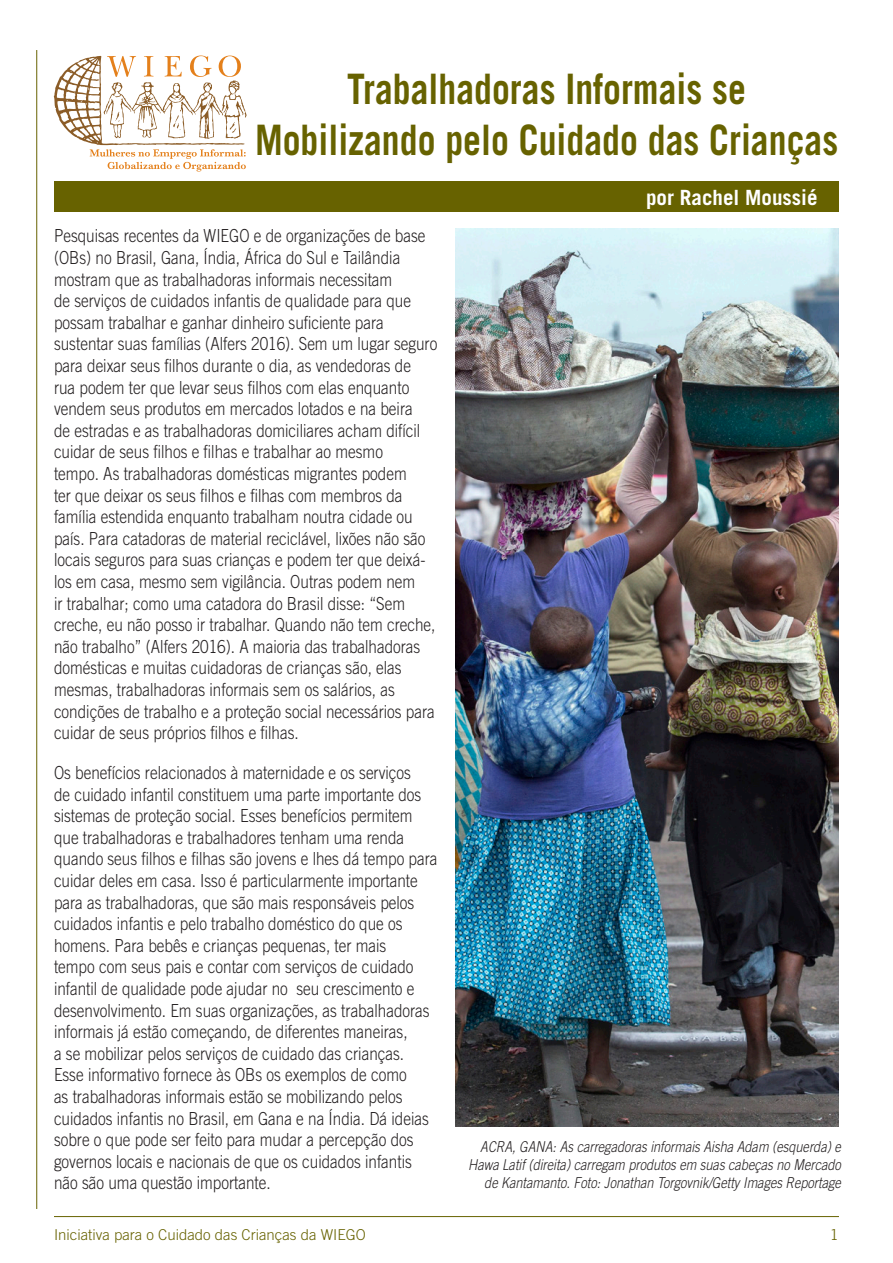
<style>
.page{position:relative;width:893px;height:1263px;background:#fff}
.page>*{position:absolute;margin:0;border:0;box-sizing:border-box;transform-origin:0 0}
.t1{font:700 42px/50.4px "Trade Gothic";color:#676200;text-align:center;scale:.85 1}
.t2{font:700 21px "Trade Gothic";color:#fff}
.t3{font:300 18px/21.6px "Trade Gothic";color:#231f20;scale:.85 1}
.t4{font:italic 300 15px/18px "Trade Gothic";color:#231f20;text-align:right;scale:.85 1}
.t5{font:300 15px "Trade Gothic";color:#676200}
</style>
<div class="page">
<hr style="left:54px;top:1216px;width:785px;height:1px;background:#676200">
<svg style="left:54px;top:56px;width:192px;height:116px"></svg>
<img style="left:455px;top:228px;width:383px;height:898px">
<div style="left:54px;top:181px;width:785px;height:31px;background:#676200"></div>
<hr style="left:36px;top:50px;width:1px;height:1159px;background:#676200">
<h1 class="t1" style="left:255px;top:68px;width:688px">Trabalhadoras Informais se<br>Mobilizando pelo Cuidado das Crianças</h1>
<p class="t3" style="left:54px;top:226px;width:453px">Pesquisas recentes da WIEGO e de organizações de base (OBs) no Brasil, Gana, Índia, África do Sul e Tailândia mostram que as trabalhadoras informais necessitam<br>de serviços de cuidados infantis de qualidade para que possam trabalhar e ganhar dinheiro suficiente para sustentar suas famílias (Alfers 2016). Sem um lugar seguro para deixar seus filhos durante o dia, as vendedoras de<br>rua podem ter que levar seus filhos com elas enquanto vendem seus produtos em mercados lotados e na beira<br>de estradas e as trabalhadoras domiciliares acham difícil cuidar de seus filhos e filhas e trabalhar ao mesmo<br>tempo. As trabalhadoras domésticas migrantes podem<br>ter que deixar os seus filhos e filhas com membros da família estendida enquanto trabalham noutra cidade ou país. Para catadoras de material reciclável, lixões não são locais seguros para suas crianças e podem ter que deixá&shy;los em casa, mesmo sem vigilância. Outras podem nem<br>ir trabalhar; como uma catadora do Brasil disse: “Sem creche, eu não posso ir trabalhar. Quando não tem creche, não trabalho” (Alfers 2016). A maioria das trabalhadoras domésticas e muitas cuidadoras de crianças são, elas mesmas, trabalhadoras informais sem os salários, as condições de trabalho e a proteção social necessários para cuidar de seus próprios filhos e filhas.</p>
<p class="t3" style="left:54px;top:763px;width:453px">Os benefícios relacionados à maternidade e os serviços<br>de cuidado infantil constituem uma parte importante dos sistemas de proteção social. Esses benefícios permitem que trabalhadoras e trabalhadores tenham uma renda quando seus filhos e filhas são jovens e lhes dá tempo para cuidar deles em casa. Isso é particularmente importante para as trabalhadoras, que são mais responsáveis pelos cuidados infantis e pelo trabalho doméstico do que os homens. Para bebês e crianças pequenas, ter mais<br>tempo com seus pais e contar com serviços de cuidado infantil de qualidade pode ajudar no seu crescimento e desenvolvimento. Em suas organizações, as trabalhadoras informais já estão começando, de diferentes maneiras,<br>a se mobilizar pelos serviços de cuidado das crianças.<br>Esse informativo fornece às OBs os exemplos de como<br>as trabalhadoras informais estão se mobilizando pelos cuidados infantis no Brasil, em Gana e na Índia. Dá ideias sobre o que pode ser feito para mudar a percepção dos governos locais e nacionais de que os cuidados infantis não são uma questão importante.</p>
<p class="t2" style="left:646px;top:189px;width:173px">por Rachel Moussié</p>
<p class="t4" style="left:468px;top:1139px;width:440px">ACRA, GANA: As carregadoras informais Aisha Adam (esquerda) e<br>Hawa Latif (direita) carregam produtos em suas cabeças no Mercado de Kantamanto. Foto: Jonathan Torgovnik/Getty Images Reportage</p>
<p class="t5" style="left:54px;top:1228px;width:313px">Iniciativa para o Cuidado das Crianças da WIEGO</p>
<p class="t5" style="left:830px;top:1228px;width:10px">1</p>
</div>
